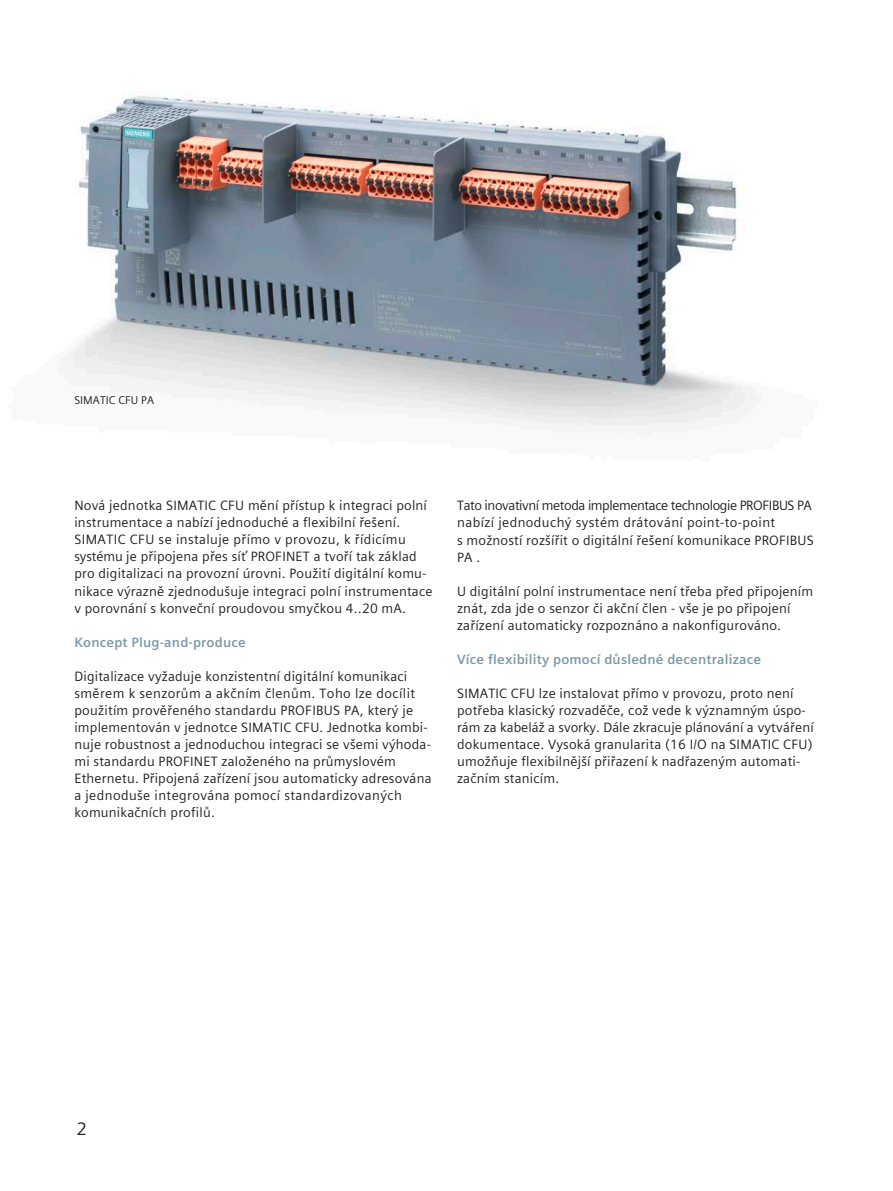
<style>
.page{position:relative;width:893px;height:1191px;background:#fff}
.page>*{position:absolute;margin:0;border:0;box-sizing:border-box;transform-origin:0 0}
.t1{font:18px "Siemens Sans Global";color:#231f20}
.t2{font:13.5px/17px "Siemens Sans Global";letter-spacing:.015em;color:#231f20}
.t3{font:700 13.5px "Siemens Sans Global";letter-spacing:.015em;color:#7b99a9}
.t4{font:11.25px "Siemens Sans Global";letter-spacing:.005em;color:#231f20}
</style>
<div class="page">
<img style="left:58px;top:95px;width:704px;height:340px">
<p class="t4" style="left:74px;top:392px;width:81px">SIMATIC CFU PA</p>
<p class="t2" style="left:74px;top:497px;width:360px">Nová jednotka SIMATIC CFU mění přístup k integraci polní instrumentace a nabízí jednoduché a flexibilní řešení.<br>SIMATIC CFU se instaluje přímo v provozu, k řídicímu systému je připojena přes síť PROFINET a tvoří tak základ pro digitalizaci na provozní úrovni. Použití digitální komu&shy;nikace výrazně zjednodušuje integraci polní instrumentace v porovnání s konveční proudovou smyčkou 4..20 mA.</p>
<p class="t3" style="left:74px;top:631px;width:173px">Koncept Plug-and-produce</p>
<p class="t2" style="left:74px;top:667px;width:359px">Digitalizace vyžaduje konzistentní digitální komunikaci směrem k senzorům a akčním členům. Toho lze docílit použitím prověřeného standardu PROFIBUS PA, který je implementován v jednotce SIMATIC CFU. Jednotka kombi&shy;nuje robustnost a jednoduchou integraci se všemi výhoda&shy;mi standardu PROFINET založeného na průmyslovém Ethernetu. Připojená zařízení jsou automaticky adresována a jednoduše integrována pomocí standardizovaných komunikačních profilů.</p>
<p class="t2" style="left:457px;top:497px;width:358px">Tato inovativní metoda implementace technologie PROFIBUS PA nabízí jednoduchý systém drátování point-to-point<br>s možností rozšířit o digitální řešení komunikace PROFIBUS PA .</p>
<p class="t2" style="left:457px;top:582px;width:358px">U digitální polní instrumentace není třeba před připojením znát, zda jde o senzor či akční člen - vše je po připojení zařízení automaticky rozpoznáno a nakonfigurováno.</p>
<p class="t3" style="left:457px;top:648px;width:306px">Více flexibility pomocí důsledné decentralizace</p>
<p class="t2" style="left:457px;top:684px;width:358px">SIMATIC CFU lze instalovat přímo v provozu, proto není potřeba klasický rozvaděče, což vede k významným úspo&shy;rám za kabeláž a svorky. Dále zkracuje plánování a vytváření dokumentace. Vysoká granularita (16 I/O na SIMATIC CFU) umožňuje flexibilnější přiřazení k nadřazeným automati&shy;začním stanicím.</p>
<h1 class="t1" style="left:77px;top:1115px;width:12px">2</h1>
</div>
